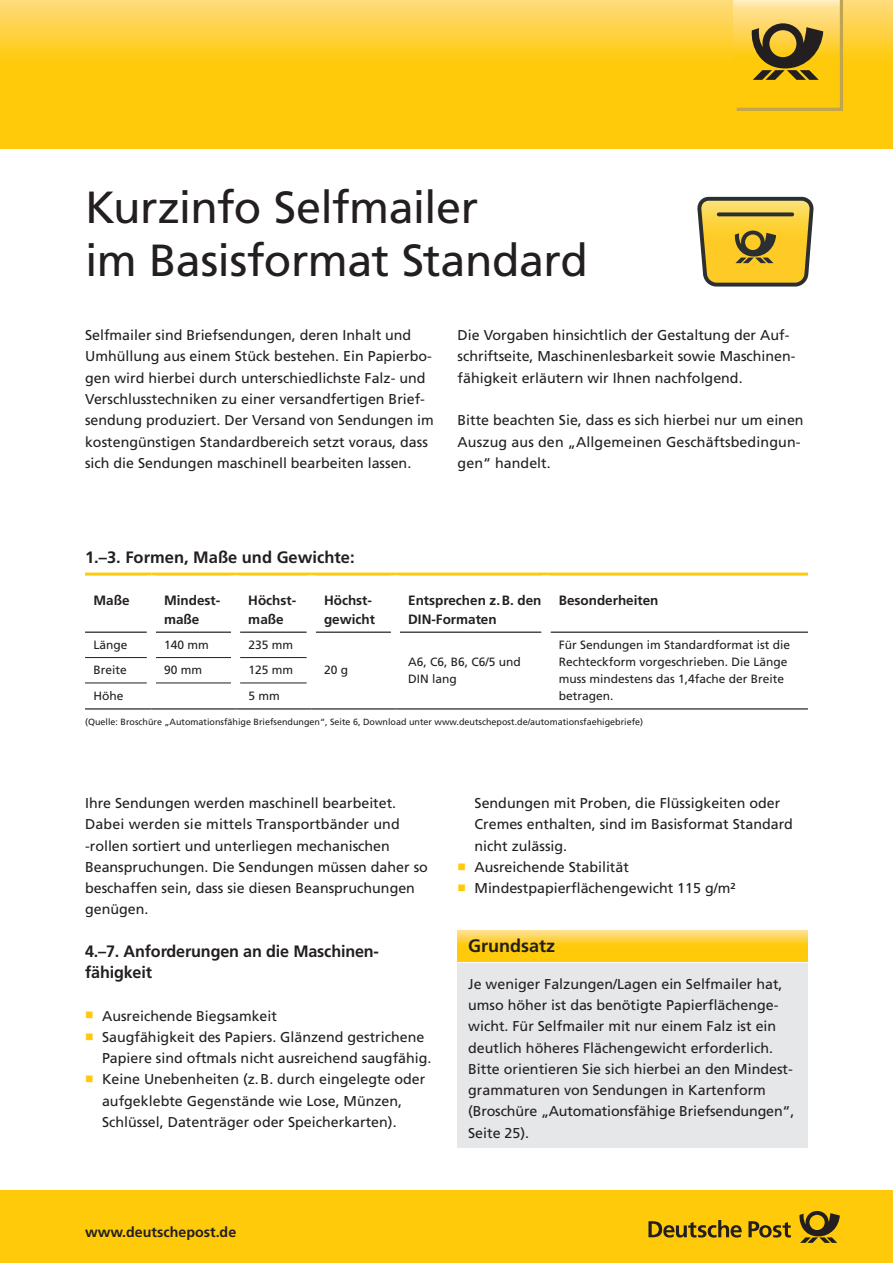
<style>
.page{position:relative;width:893px;height:1263px;background:#fff}
.page>*{position:absolute;margin:0;border:0;box-sizing:border-box;transform-origin:0 0}
.t1{font:45px/53.1px "Frutiger LT Std";letter-spacing:-.015em;color:#231f20}
.t2{font:700 18px "Frutiger LT Std";color:#231f20}
.t3{font:700 16.5px/21.3px "Frutiger LT Std";letter-spacing:-.01em;color:#231f20}
.t4{font:14.25px/21.3px "Frutiger LT Std";color:#231f20}
.t5{font:700 14.25px "Frutiger LT Std";color:#231f20}
.t6{font:700 13.5px/18.9px "Frutiger LT Std";color:#231f20}
.t7{font:12px/16.8px "Frutiger LT Std";color:#231f20}
.t8{font:9px "Frutiger LT Std";color:#231f20}
.s1{color:#feca0a}
</style>
<div class="page">
<svg style="left:0;top:0;width:893px;height:149px"></svg>
<div style="left:0;top:1191px;width:893px;height:72px;background:#feca0a"></div>
<svg style="left:799px;top:1211px;width:41px;height:32px"></svg>
<svg style="left:648px;top:1220px;width:94px;height:17px"></svg>
<svg style="left:748px;top:1221px;width:43px;height:16px"></svg>
<svg style="left:733px;top:0;width:4px;height:108px"></svg>
<svg style="left:737px;top:0;width:106px;height:111px"></svg>
<svg style="left:697px;top:197px;width:117px;height:90px"></svg>
<svg style="left:717px;top:212px;width:77px;height:4px"></svg>
<hr style="left:85px;top:573px;width:66px;height:3px;background:#feca0a">
<hr style="left:151px;top:573px;width:85px;height:3px;background:#feca0a">
<hr style="left:236px;top:573px;width:75px;height:3px;background:#feca0a">
<hr style="left:311px;top:573px;width:84px;height:3px;background:#feca0a">
<hr style="left:395px;top:573px;width:151px;height:3px;background:#feca0a">
<hr style="left:546px;top:573px;width:262px;height:3px;background:#feca0a">
<hr style="left:85px;top:657px;width:62px;height:1px;background:#231f20">
<hr style="left:156px;top:657px;width:75px;height:1px;background:#231f20">
<hr style="left:240px;top:657px;width:67px;height:1px;background:#231f20">
<hr style="left:156px;top:632px;width:75px;height:1px;background:#231f20">
<hr style="left:240px;top:632px;width:67px;height:1px;background:#231f20">
<hr style="left:316px;top:632px;width:75px;height:1px;background:#231f20">
<hr style="left:400px;top:632px;width:141px;height:1px;background:#231f20">
<hr style="left:550px;top:632px;width:258px;height:1px;background:#231f20">
<hr style="left:85px;top:683px;width:62px;height:1px;background:#231f20">
<hr style="left:156px;top:683px;width:75px;height:1px;background:#231f20">
<hr style="left:240px;top:683px;width:67px;height:1px;background:#231f20">
<hr style="left:85px;top:632px;width:62px;height:1px;background:#231f20">
<hr style="left:85px;top:708px;width:66px;height:1px;background:#231f20">
<hr style="left:151px;top:708px;width:85px;height:1px;background:#231f20">
<hr style="left:236px;top:708px;width:75px;height:1px;background:#231f20">
<hr style="left:311px;top:708px;width:84px;height:1px;background:#231f20">
<hr style="left:395px;top:708px;width:151px;height:1px;background:#231f20">
<hr style="left:546px;top:708px;width:262px;height:1px;background:#231f20">
<div style="left:458px;top:962px;width:350px;height:186px;background:#e6e7e9"></div>
<hr style="left:458px;top:962px;width:350px;height:1px;background:#fff">
<svg style="left:458px;top:930px;width:350px;height:32px"></svg>
<h1 class="t1" style="left:85px;top:181px;width:504px">Kurzinfo Selfmailer<br>im Basisformat Standard</h1>
<p class="t4" style="left:85px;top:325px;width:350px">Selfmailer sind Briefsendungen, deren Inhalt und Umhüllung aus einem Stück bestehen. Ein Papierbo&shy;gen wird hierbei durch unterschiedlichste Falz- und Verschlusstechniken zu einer versandfertigen Brief&shy;sendung produziert. Der Versand von Sendungen im kostengünstigen Standardbereich setzt voraus, dass sich die Sendungen maschinell bearbeiten lassen.</p>
<p class="t4" style="left:458px;top:325px;width:340px">Die Vorgaben hinsichtlich der Gestaltung der Auf&shy;schriftseite, Maschinenlesbarkeit sowie Maschinen&shy;fähigkeit erläutern wir Ihnen nachfolgend.</p>
<p class="t4" style="left:458px;top:410px;width:348px">Bitte beachten Sie, dass es sich hierbei nur um einen<br>Auszug aus den „Allgemeinen Geschäftsbedingun&shy;gen“ handelt.</p>
<p class="t3" style="left:85px;top:547px;width:271px">1.–3. Formen, Maße und Gewichte:</p>
<p class="t6" style="left:94px;top:591px;width:38px">Maße</p>
<p class="t6" style="left:164px;top:591px;width:58px">Mindest&shy;maße</p>
<p class="t6" style="left:248px;top:591px;width:49px">Höchst&shy;maße</p>
<p class="t6" style="left:324px;top:591px;width:53px">Höchst&shy;gewicht</p>
<p class="t6" style="left:408px;top:591px;width:135px">Entsprechen z.B. den<br>DIN-Formaten</p>
<p class="t6" style="left:559px;top:591px;width:101px">Besonderheiten</p>
<p class="t7" style="left:94px;top:636px;width:36px">Länge</p>
<p class="t7" style="left:164px;top:636px;width:46px">140 mm</p>
<p class="t7" style="left:248px;top:636px;width:46px">235 mm</p>
<p class="t7" style="left:324px;top:662px;width:26px">20 g</p>
<p class="t7" style="left:408px;top:653px;width:114px">A6, C6, B6, C6/5 und<br>DIN lang</p>
<p class="t7" style="left:559px;top:637px;width:233px">Für Sendungen im Standardformat ist die Rechteckform vorgeschrieben. Die Länge muss mindestens das 1,4fache der Breite betragen.</p>
<p class="t7" style="left:94px;top:662px;width:35px">Breite</p>
<p class="t7" style="left:164px;top:662px;width:40px">90 mm</p>
<p class="t7" style="left:248px;top:662px;width:46px">125 mm</p>
<p class="t7" style="left:94px;top:687px;width:31px">Höhe</p>
<p class="t7" style="left:248px;top:687px;width:33px">5 mm</p>
<p class="t8" style="left:85px;top:716px;width:560px">(Quelle: Broschüre „Automationsfähige Briefsendungen“, Seite 6, Download unter www.deutschepost.de/automationsfaehigebriefe)</p>
<p class="t4" style="left:85px;top:792px;width:344px">Ihre Sendungen werden maschinell bearbeitet.<br>Dabei werden sie mittels Transportbänder und -rollen sortiert und unterliegen mechanischen Beanspruchungen. Die Sendungen müssen daher so beschaffen sein, dass sie diesen Beanspruchungen genügen.</p>
<p class="t3" style="left:85px;top:940px;width:294px">4.–7. Anforderungen an die Maschinen&shy;fähigkeit</p>
<p class="t4" style="left:85px;top:1005px;width:194px"><span class="s1">■</span> Ausreichende Biegsamkeit</p>
<p class="t4" style="left:102px;top:1026px;width:331px;text-indent:-17px"><span class="s1">■</span> Saugfähigkeit des Papiers. Glänzend gestrichene<br>Papiere sind oftmals nicht ausreichend saugfähig.</p>
<p class="t4" style="left:102px;top:1069px;width:325px;text-indent:-17px"><span class="s1">■</span> Keine Unebenheiten (z.B. durch eingelegte oder aufgeklebte Gegenstände wie Lose, Münzen,<br>Schlüssel, Datenträger oder Speicherkarten).</p>
<p class="t4" style="left:475px;top:792px;width:320px">Sendungen mit Proben, die Flüssigkeiten oder<br>Cremes enthalten, sind im Basisformat Standard nicht zulässig.</p>
<p class="t4" style="left:458px;top:856px;width:173px"><span class="s1">■</span> Ausreichende Stabilität</p>
<p class="t4" style="left:458px;top:877px;width:279px"><span class="s1">■</span> Mindestpapierflächengewicht 115 g/m²</p>
<p class="t2" style="left:468px;top:935px;width:88px">Grundsatz</p>
<p class="t4" style="left:468px;top:973px;width:328px">Je weniger Falzungen/Lagen ein Selfmailer hat, umso höher ist das benötigte Papierflächenge&shy;wicht. Für Selfmailer mit nur einem Falz ist ein deutlich höheres Flächengewicht erforderlich.<br>Bitte orientieren Sie sich hierbei an den Mindest&shy;grammaturen von Sendungen in Kartenform (Broschüre „Automationsfähige Briefsendungen“, Seite 25).</p>
<p class="t5" style="left:85px;top:1224px;width:153px">www.deutschepost.de</p>
</div>
